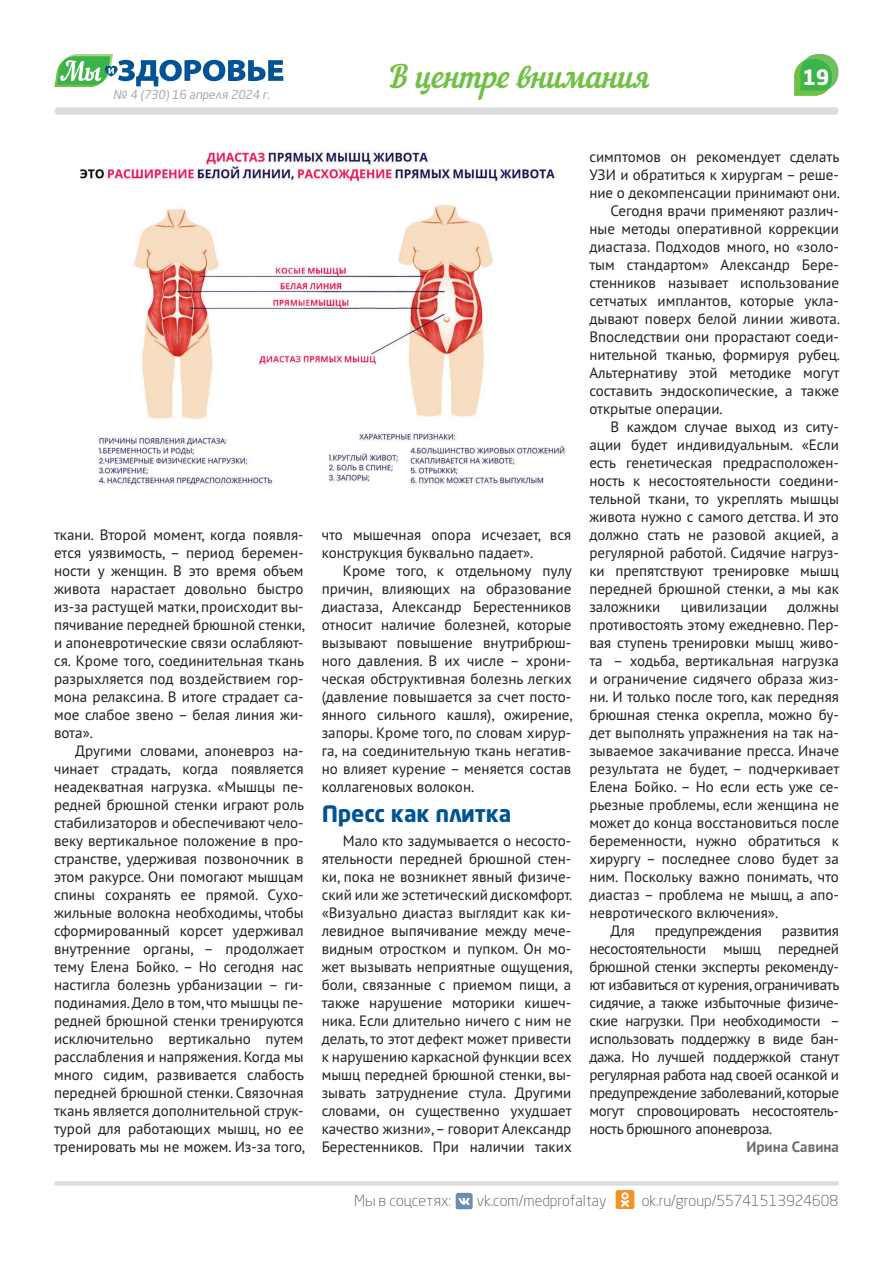
<style>
.page{position:relative;width:893px;height:1263px;background:#fff}
.page>*{position:absolute;margin:0;border:0;box-sizing:border-box;transform-origin:0 0}
.t1{font:31.5px "Nautilus Pompilius";color:#71bf44}
.t2{font:700 22.5px "Neo Sans Pro";letter-spacing:-.005em;color:#015494}
.t3{font:700 21px "Neo Sans Pro";color:#fff}
.t4{font:15px/18px "PT Sans";color:#231f20;text-align:justify}
.t5{font:300 15px "Neo Sans Pro";color:#57585a}
.t6{font:15px "PT Sans";letter-spacing:-.02em;color:#231f20}
.t7{font:700 15px "PT Sans";color:#6c6d70}
.t8{font:12px "Neo Sans Pro";color:#a8a9ad}
</style>
<div class="page">
<div style="left:58px;top:107px;width:777px;height:8px;background:#dcdddf"></div>
<div style="left:56px;top:1181px;width:781px;height:5px;background:#dcdddf"></div>
<svg style="left:54px;top:54px;width:229px;height:33px"></svg>
<img style="left:455px;top:1192px;width:17px;height:3px">
<img style="left:455px;top:1195px;width:17px;height:14px">
<img style="left:616px;top:1190px;width:18px;height:18px">
<svg style="left:794px;top:54px;width:44px;height:42px"></svg>
<img style="left:80px;top:151px;width:485px;height:334px">
<p class="t8" style="left:113px;top:87px;width:160px">№ 4 (730) 16 апреля 2024 г.</p>
<h1 class="t1" style="left:388px;top:58px;width:264px">В центре внимания</h1>
<h3 class="t3" style="left:802px;top:64px;width:29px">19</h3>
<p class="t4" style="left:54px;top:525px;width:252px">ткани. Второй момент, когда появля&shy;ется уязвимость, – период беремен&shy;ности у женщин. В это время объем живота нарастает довольно быстро из-за растущей матки, происходит вы&shy;пячивание передней брюшной стенки, и апоневротические связи ослабляют&shy;ся. Кроме того, соединительная ткань разрыхляется под воздействием гор&shy;мона релаксина. В итоге страдает са&shy;мое слабое звено – белая линия жи&shy;вота».</p>
<p class="t4" style="left:54px;top:741px;width:252px;text-indent:21px">Другими словами, апоневроз на&shy;чинает страдать, когда появляется неадекватная нагрузка. «Мышцы пе&shy;редней брюшной стенки играют роль стабилизаторов и обеспечивают чело&shy;веку вертикальное положение в про&shy;странстве, удерживая позвоночник в этом ракурсе. Они помогают мышцам спины сохранять ее прямой. Сухо&shy;жильные волокна необходимы, чтобы сформированный корсет удерживал внутренние органы, – продолжает тему Елена Бойко. – Но сегодня нас настигла болезнь урбанизации – ги&shy;подинамия. Дело в том, что мышцы пе&shy;редней брюшной стенки тренируются исключительно вертикально путем расслабления и напряжения. Когда мы много сидим, развивается слабость передней брюшной стенки. Связочная ткань является дополнительной струк&shy;турой для работающих мышц, но ее тренировать мы не можем. Из-за того,</p>
<p class="t4" style="left:322px;top:525px;width:251px">что мышечная опора исчезает, вся конструкция буквально падает».</p>
<p class="t4" style="left:322px;top:561px;width:252px;text-indent:21px">Кроме того, к отдельному пулу причин, влияющих на образование диастаза, Александр Берестенников относит наличие болезней, которые вызывают повышение внутрибрюш&shy;ного давления. В их числе – хрони&shy;ческая обструктивная болезнь легких (давление повышается за счет посто&shy;янного сильного кашля), ожирение, запоры. Кроме того, по словам хирур&shy;га, на соединительную ткань негатив&shy;но влияет курение – меняется состав коллагеновых волокон.</p>
<h2 class="t2" style="left:322px;top:799px;width:191px">Пресс как плитка</h2>
<p class="t4" style="left:322px;top:831px;width:252px;text-indent:21px">Мало кто задумывается о несосто&shy;ятельности передней брюшной стен&shy;ки, пока не возникнет явный физиче&shy;ский или же эстетический дискомфорт. «Визуально диастаз выглядит как ки&shy;левидное выпячивание между мече&shy;видным отростком и пупком. Он мо&shy;жет вызывать неприятные ощущения, боли, связанные с приемом пищи, а также нарушение моторики кишеч&shy;ника. Если длительно ничего с ним не делать, то этот дефект может привести к нарушению каркасной функции всех мышц передней брюшной стенки, вы&shy;зывать затруднение стула. Другими словами, он существенно ухудшает качество жизни», – говорит Александр Берестенников. При наличии таких</p>
<p class="t4" style="left:589px;top:147px;width:252px">симптомов он рекомендует сделать</p>
<p class="t4" style="left:589px;top:165px;width:251px">УЗИ и обратиться к хирургам – реше-</p>
<p class="t4" style="left:589px;top:183px;width:252px">ние о декомпенсации принимают они.</p>
<p class="t4" style="left:611px;top:201px;width:230px">Сегодня врачи применяют различ-</p>
<p class="t4" style="left:589px;top:219px;width:251px">ные методы оперативной коррекции</p>
<p class="t4" style="left:589px;top:237px;width:251px">диастаза. Подходов много, но «золо-</p>
<p class="t4" style="left:589px;top:255px;width:251px">тым стандартом» Александр Бере-</p>
<p class="t4" style="left:589px;top:273px;width:251px">стенников называет использование</p>
<p class="t4" style="left:589px;top:291px;width:251px">сетчатых имплантов, которые укла-</p>
<p class="t4" style="left:589px;top:309px;width:252px">дывают поверх белой линии живота.</p>
<p class="t4" style="left:589px;top:327px;width:251px">Впоследствии они прорастают соеди-</p>
<p class="t4" style="left:589px;top:345px;width:252px">нительной тканью, формируя рубец.</p>
<p class="t4" style="left:589px;top:363px;width:252px">Альтернативу этой методике могут</p>
<p class="t4" style="left:589px;top:381px;width:251px">составить эндоскопические, а также</p>
<p class="t4" style="left:589px;top:399px;width:135px">открытые операции.</p>
<p class="t4" style="left:611px;top:417px;width:230px">В каждом случае выход из ситу-</p>
<p class="t4" style="left:589px;top:435px;width:251px">ации будет индивидуальным. «Если</p>
<p class="t4" style="left:589px;top:453px;width:251px">есть генетическая предрасположен-</p>
<p class="t4" style="left:589px;top:471px;width:251px">ность к несостоятельности соедини-</p>
<p class="t4" style="left:589px;top:489px;width:251px">тельной ткани, то укреплять мышцы</p>
<p class="t4" style="left:589px;top:507px;width:251px">живота нужно с самого детства. И это</p>
<p class="t4" style="left:589px;top:525px;width:251px">должно стать не разовой акцией, а</p>
<p class="t4" style="left:589px;top:543px;width:251px">регулярной работой. Сидячие нагруз-</p>
<p class="t4" style="left:589px;top:561px;width:251px">ки препятствуют тренировке мышц</p>
<p class="t4" style="left:589px;top:579px;width:251px">передней брюшной стенки, а мы как</p>
<p class="t4" style="left:589px;top:597px;width:73px">заложники</p>
<p class="t4" style="left:681px;top:597px;width:88px">цивилизации</p>
<p class="t4" style="left:787px;top:597px;width:53px">должны</p>
<p class="t4" style="left:589px;top:615px;width:251px">противостоять этому ежедневно. Пер-</p>
<p class="t4" style="left:589px;top:633px;width:251px">вая ступень тренировки мышц живо-</p>
<p class="t4" style="left:589px;top:651px;width:251px">та – ходьба, вертикальная нагрузка</p>
<p class="t4" style="left:589px;top:669px;width:251px">и ограничение сидячего образа жиз-</p>
<p class="t4" style="left:589px;top:687px;width:251px">ни. И только после того, как передняя</p>
<p class="t4" style="left:589px;top:705px;width:251px">брюшная стенка окрепла, можно бу-</p>
<p class="t4" style="left:589px;top:723px;width:251px">дет выполнять упражнения на так на-</p>
<p class="t4" style="left:589px;top:741px;width:251px">зываемое закачивание пресса. Иначе</p>
<p class="t4" style="left:589px;top:759px;width:252px">результата не будет, – подчеркивает</p>
<p class="t4" style="left:589px;top:777px;width:251px">Елена Бойко. – Но если есть уже се-</p>
<p class="t4" style="left:589px;top:795px;width:251px">рьезные проблемы, если женщина не</p>
<p class="t4" style="left:589px;top:813px;width:251px">может до конца восстановиться после</p>
<p class="t4" style="left:589px;top:831px;width:251px">беременности, нужно обратиться к</p>
<p class="t4" style="left:589px;top:849px;width:251px">хирургу – последнее слово будет за</p>
<p class="t4" style="left:589px;top:867px;width:251px">ним. Поскольку важно понимать, что</p>
<p class="t4" style="left:589px;top:885px;width:251px">диастаз – проблема не мышц, а апо-</p>
<p class="t4" style="left:589px;top:903px;width:190px">невротического включения».</p>
<p class="t4" style="left:611px;top:921px;width:26px">Для</p>
<p class="t6" style="left:655px;top:921px;width:109px">предупреждения</p>
<p class="t4" style="left:589px;top:921px;width:252px;text-indent:193px">развития несостоятельности мышц передней брюшной стенки эксперты рекоменду&shy;ют избавиться от курения, ограничивать сидячие, а также избыточные физиче&shy;ские нагрузки. При необходимости – использовать поддержку в виде бан&shy;дажа. Но лучшей поддержкой станут регулярная работа над своей осанкой и предупреждение заболеваний, которые могут спровоцировать несостоятель&shy;ность брюшного апоневроза.</p>
<p class="t7" style="left:747px;top:1137px;width:94px">Ирина Савина</p>
<p class="t5" style="left:354px;top:1191px;width:98px">Мы в соцсетях:</p>
<p class="t5" style="left:477px;top:1191px;width:131px">vk.com/medprofaltay</p>
<p class="t5" style="left:642px;top:1191px;width:198px">ok.ru/group/55741513924608</p>
</div>
